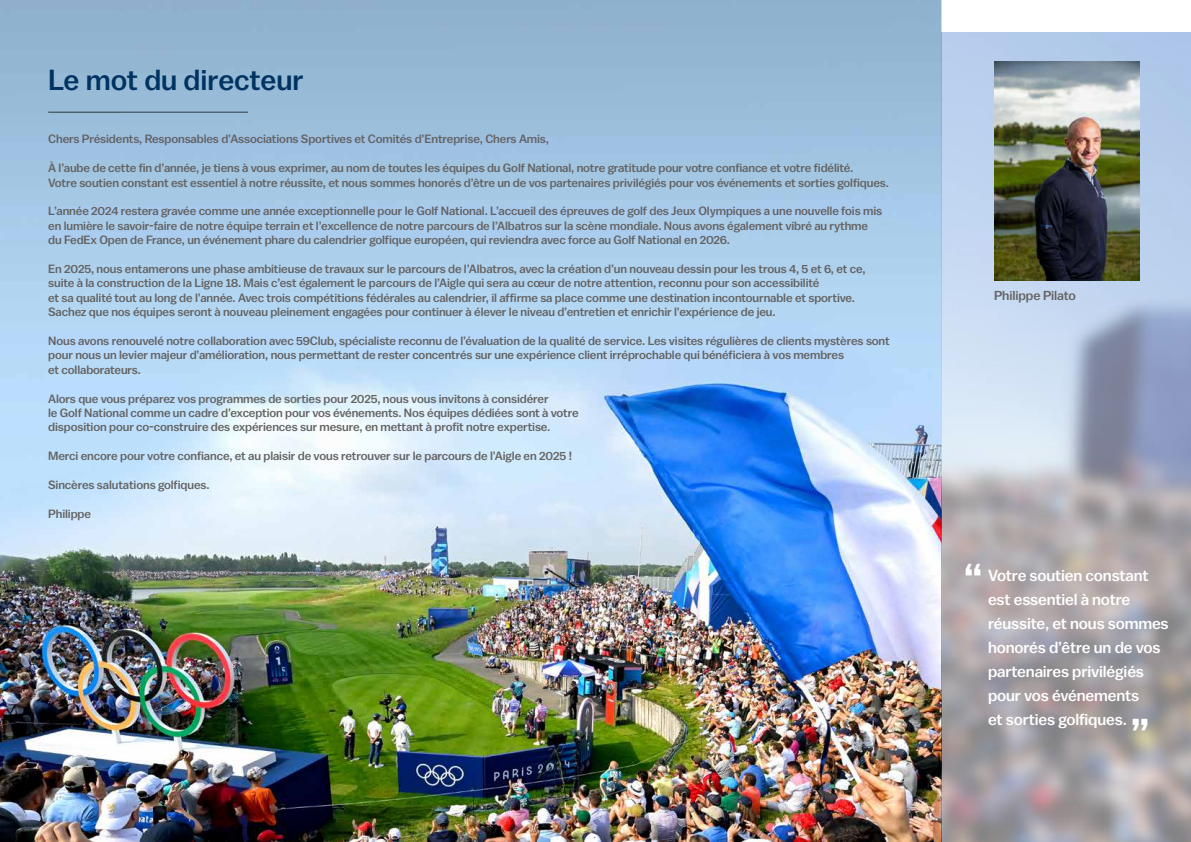
<style>
.page{position:relative;width:1191px;height:842px;background:#fff}
.page>*{position:absolute;margin:0;border:0;box-sizing:border-box;transform-origin:0 0}
.t1{font:500 46px "Balto";color:#fff}
.t2{font:500 29px "Balto";color:#003361}
.t3{font:500 16px/24px "Balto";letter-spacing:-.01em;color:#fff}
.t4{font:500 13px "Balto";letter-spacing:-.01em;color:#646363}
.t5{font:500 12px/14.4px "Balto";letter-spacing:-.01em;color:#646363}
</style>
<div class="page">
<img style="left:0;top:0;width:941px;height:842px">
<img style="left:941px;top:33px;width:250px;height:809px">
<img style="left:994px;top:62px;width:146px;height:218px">
<hr style="left:48px;top:112px;width:200px;height:1px;background:#000">
<h2 class="t2" style="left:48px;top:63px;width:257px">Le mot du directeur</h2>
<p class="t5" style="left:48px;top:132px;width:502px">Chers Présidents, Responsables d’Associations Sportives et Comités d’Entreprise, Chers Amis,</p>
<p class="t5" style="left:48px;top:161px;width:842px">À l’aube de cette fin d’année, je tiens à vous exprimer, au nom de toutes les équipes du Golf National, notre gratitude pour votre confiance et votre fidélité.<br>Votre soutien constant est essentiel à notre réussite, et nous sommes honorés d’être un de vos partenaires privilégiés pour vos événements et sorties golfiques.</p>
<p class="t5" style="left:48px;top:204px;width:835px">L’année 2024 restera gravée comme une année exceptionnelle pour le Golf National. L’accueil des épreuves de golf des Jeux Olympiques a une nouvelle fois mis en lumière le savoir-faire de notre équipe terrain et l’excellence de notre parcours de l’Albatros sur la scène mondiale. Nous avons également vibré au rythme du FedEx Open de France, un événement phare du calendrier golfique européen, qui reviendra avec force au Golf National en 2026.</p>
<p class="t5" style="left:48px;top:261px;width:819px">En 2025, nous entamerons une phase ambitieuse de travaux sur le parcours de l’Albatros, avec la création d’un nouveau dessin pour les trous 4, 5 et 6, et ce, suite à la construction de la Ligne 18. Mais c’est également le parcours de l’Aigle qui sera au cœur de notre attention, reconnu pour son accessibilité<br>et sa qualité tout au long de l’année. Avec trois compétitions fédérales au calendrier, il affirme sa place comme une destination incontournable et sportive.<br>Sachez que nos équipes seront à nouveau pleinement engagées pour continuer à élever le niveau d’entretien et enrichir l’expérience de jeu.</p>
<p class="t5" style="left:48px;top:333px;width:843px">Nous avons renouvelé notre collaboration avec 59Club, spécialiste reconnu de l’évaluation de la qualité de service. Les visites régulières de clients mystères sont pour nous un levier majeur d’amélioration, nous permettant de rester concentrés sur une expérience client irréprochable qui bénéficiera à vos membres<br>et collaborateurs.</p>
<p class="t5" style="left:48px;top:391px;width:532px">Alors que vous préparez vos programmes de sorties pour 2025, nous vous invitons à considérer<br>le Golf National comme un cadre d’exception pour vos événements. Nos équipes dédiées sont à votre disposition pour co-construire des expériences sur mesure, en mettant à profit notre expertise.</p>
<p class="t5" style="left:48px;top:449px;width:526px">Merci encore pour votre confiance, et au plaisir de vous retrouver sur le parcours de l’Aigle en 2025 !</p>
<p class="t5" style="left:48px;top:477px;width:163px">Sincères salutations golfiques.</p>
<p class="t5" style="left:48px;top:506px;width:44px">Philippe</p>
<p class="t4" style="left:994px;top:288px;width:83px">Philippe Pilato</p>
<h1 class="t1" style="left:963px;top:552px;width:22px">“</h1>
<h3 class="t3" style="left:988px;top:563px;width:182px">Votre soutien constant est essentiel à notre réussite, et nous sommes honorés d’être un de vos partenaires privilégiés pour vos événements<br>et sorties golfiques.</h3>
<h1 class="t1" style="left:1130px;top:707px;width:22px">”</h1>
</div>
